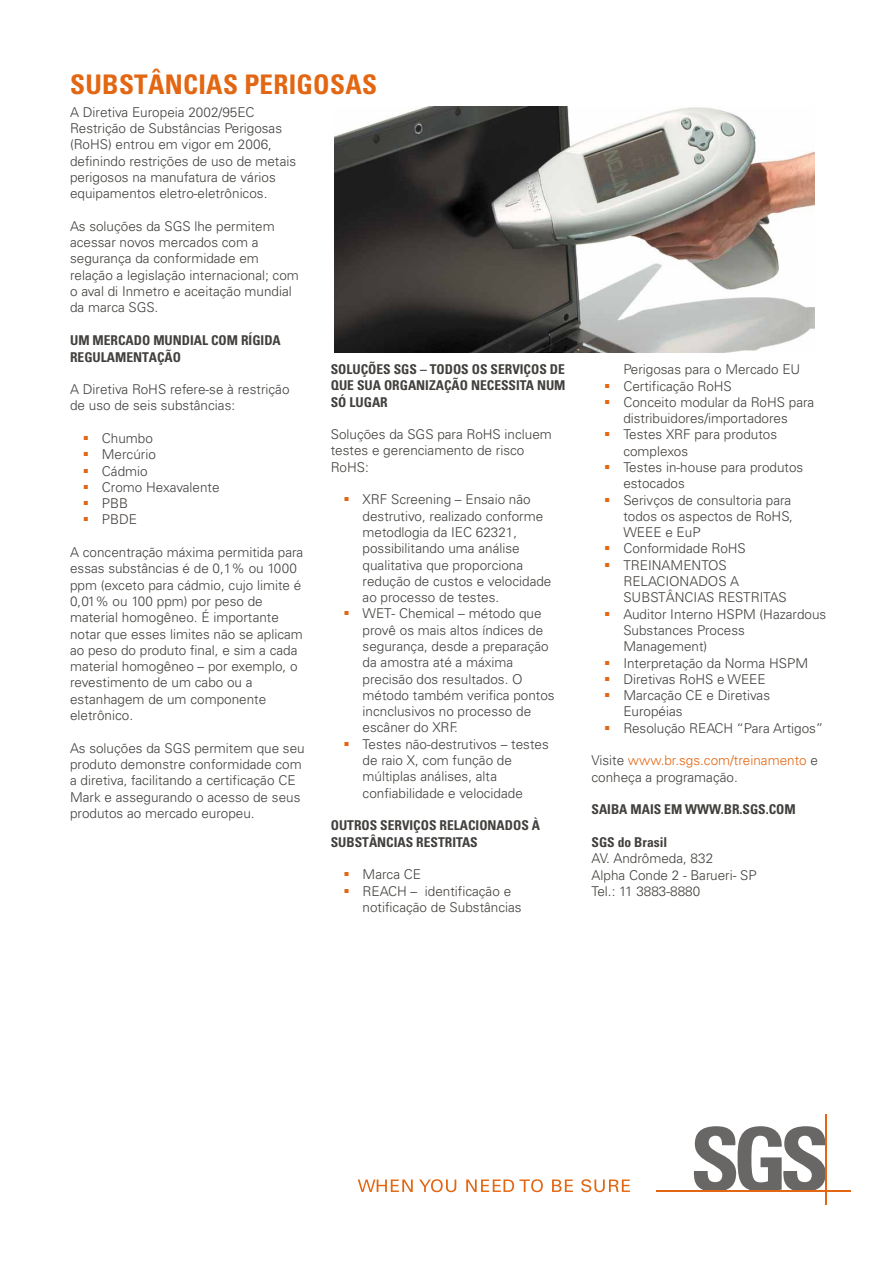
<style>
.page{position:relative;width:893px;height:1263px;background:#fff}
.page>*{position:absolute;margin:0;border:0;box-sizing:border-box;transform-origin:0 0}
.t1{font:700 condensed 27px "Univers";letter-spacing:.01em;color:#e36612}
.t2{font:13.8px/16.4px "Wingdings";color:#e36612;text-align:justify}
.t3{font:300 13.5px/16.4px "Univers";color:#42403d}
.t4{font:700 condensed 13.5px/16.5px "Univers";color:#42403d}
.t5{font:300 13.5px "Univers";color:#e36612}
.s1{color:#42403d}
</style>
<div class="page">
<svg style="left:358px;top:1179px;width:272px;height:13px"></svg>
<svg style="left:693px;top:1126px;width:132px;height:64px"></svg>
<hr style="left:825px;top:1114px;width:1px;height:91px;background:#e36612">
<hr style="left:656px;top:1190px;width:195px;height:2px;background:#e36612">
<img style="left:335px;top:106px;width:479px;height:246px">
<h1 class="t1" style="left:70px;top:75px;width:309px">SUBSTÂNCIAS PERIGOSAS</h1>
<p class="t3" style="left:70px;top:105px;width:228px">A Diretiva Europeia 2002/95EC Restrição de Substâncias Perigosas (RoHS) entrou em vigor em 2006, definindo restrições de uso de metais perigosos na manufatura de vários equipamentos eletro-eletrônicos.</p>
<p class="t3" style="left:70px;top:219px;width:230px">As soluções da SGS lhe permitem acessar novos mercados com a segurança da conformidade em relação a legislação internacional; com o aval di Inmetro e aceitação mundial da marca SGS.</p>
<p class="t4" style="left:70px;top:333px;width:212px">UM MERCADO MUNDIAL COM RÍGIDA<br>REGULAMENTAÇÃO</p>
<p class="t4" style="left:331px;top:362px;width:236px">SOLUÇÕES SGS – TODOS OS SERVIÇOS DE</p>
<p class="t3" style="left:623px;top:362px;width:179px">Perigosas para o Mercado EU</p>
<p class="t3" style="left:70px;top:382px;width:221px">A Diretiva RoHS refere-se à restrição</p>
<p class="t4" style="left:331px;top:378px;width:236px">QUE SUA ORGANIZAÇÃO NECESSITA NUM</p>
<p class="t3" style="left:623px;top:379px;width:110px">Certificação RoHS</p>
<p class="t3" style="left:70px;top:399px;width:167px">de uso de seis substâncias:</p>
<p class="t4" style="left:331px;top:395px;width:58px">SÓ LUGAR</p>
<p class="t3" style="left:623px;top:395px;width:193px">Conceito modular da RoHS para distribuidores/importadores</p>
<p class="t3" style="left:102px;top:431px;width:53px">Chumbo</p>
<p class="t3" style="left:331px;top:427px;width:223px">Soluções da SGS para RoHS incluem</p>
<p class="t3" style="left:623px;top:428px;width:155px">Testes XRF para produtos</p>
<p class="t3" style="left:102px;top:448px;width:55px">Mercúrio</p>
<p class="t3" style="left:331px;top:444px;width:195px">testes e gerenciamento de risco</p>
<p class="t3" style="left:623px;top:444px;width:66px">complexos</p>
<p class="t3" style="left:102px;top:464px;width:47px">Cádmio</p>
<p class="t3" style="left:331px;top:460px;width:39px">RoHS:</p>
<p class="t3" style="left:623px;top:460px;width:182px">Testes in-house para produtos</p>
<p class="t3" style="left:102px;top:480px;width:119px">Cromo Hexavalente</p>
<p class="t3" style="left:623px;top:476px;width:63px">estocados</p>
<p class="t3" style="left:102px;top:496px;width:28px">PBB</p>
<p class="t3" style="left:363px;top:493px;width:170px">XRF Screening – Ensaio não</p>
<p class="t3" style="left:623px;top:493px;width:170px">Serivços de consultoria para</p>
<p class="t3" style="left:102px;top:513px;width:37px">PBDE</p>
<p class="t3" style="left:363px;top:509px;width:182px">destrutivo, realizado conforme</p>
<p class="t3" style="left:623px;top:509px;width:171px">todos os aspectos de RoHS,</p>
<p class="t3" style="left:363px;top:525px;width:156px">metodlogia da IEC 62321,</p>
<p class="t3" style="left:623px;top:525px;width:79px">WEEE e EuP</p>
<p class="t3" style="left:70px;top:545px;width:235px">A concentração máxima permitida para</p>
<p class="t3" style="left:363px;top:541px;width:159px">possibilitando uma análise</p>
<p class="t3" style="left:623px;top:542px;width:124px">Conformidade RoHS</p>
<p class="t3" style="left:70px;top:562px;width:228px">essas substâncias é de 0,1% ou 1000</p>
<p class="t3" style="left:363px;top:558px;width:162px">qualitativa que proporciona</p>
<p class="t3" style="left:623px;top:558px;width:105px">TREINAMENTOS</p>
<p class="t3" style="left:70px;top:578px;width:233px">ppm (exceto para cádmio, cujo limite é</p>
<p class="t3" style="left:363px;top:574px;width:190px">redução de custos e velocidade</p>
<p class="t3" style="left:623px;top:574px;width:117px">RELACIONADOS A</p>
<p class="t3" style="left:70px;top:594px;width:194px">0,01% ou 100 ppm) por peso de</p>
<p class="t3" style="left:363px;top:590px;width:138px">ao processo de testes.</p>
<p class="t3" style="left:623px;top:591px;width:165px">SUBSTÂNCIAS RESTRITAS</p>
<p class="t3" style="left:70px;top:610px;width:210px">material homogêneo. É importante</p>
<p class="t3" style="left:363px;top:607px;width:180px">WET- Chemical – método que</p>
<p class="t3" style="left:623px;top:607px;width:204px">Auditor Interno HSPM (Hazardous</p>
<p class="t3" style="left:70px;top:627px;width:234px">notar que esses limites não se aplicam</p>
<p class="t3" style="left:363px;top:623px;width:182px">provê os mais altos índices de</p>
<p class="t3" style="left:623px;top:623px;width:123px">Substances Process</p>
<p class="t3" style="left:363px;top:639px;width:188px">segurança, desde a preparação</p>
<p class="t3" style="left:623px;top:639px;width:86px">Management)</p>
<p class="t2" style="left:604px;top:427px;width:39px">▪</p>
<p class="t2" style="left:604px;top:460px;width:39px">▪</p>
<p class="t2" style="left:83px;top:431px;width:39px">▪</p>
<p class="t2" style="left:83px;top:480px;width:39px">▪</p>
<p class="t2" style="left:344px;top:492px;width:39px">▪</p>
<p class="t2" style="left:604px;top:492px;width:39px">▪</p>
<p class="t2" style="left:83px;top:496px;width:39px">▪</p>
<p class="t2" style="left:83px;top:512px;width:39px">▪</p>
<p class="t2" style="left:344px;top:606px;width:39px">▪</p>
<p class="t2" style="left:604px;top:606px;width:39px">▪</p>
<p class="t3" style="left:70px;top:643px;width:229px">ao peso do produto final, e sim a cada material homogêneo – por exemplo, o</p>
<p class="t3" style="left:363px;top:655px;width:152px">da amostra até a máxima</p>
<p class="t3" style="left:623px;top:656px;width:186px">Interpretação da Norma HSPM</p>
<p class="t3" style="left:363px;top:672px;width:162px">precisão dos resultados. O</p>
<p class="t3" style="left:623px;top:672px;width:144px">Diretivas RoHS e WEEE</p>
<p class="t2" style="left:604px;top:655px;width:39px">▪ ▪ ▪</p>
<p class="t3" style="left:70px;top:676px;width:198px">revestimento de um cabo ou a estanhagem de um componente</p>
<p class="t3" style="left:363px;top:688px;width:194px">método também verifica pontos</p>
<p class="t3" style="left:623px;top:688px;width:148px">Marcação CE e Diretivas</p>
<p class="t3" style="left:70px;top:708px;width:65px">eletrônico.</p>
<p class="t3" style="left:363px;top:704px;width:170px">incnclusivos no processo de</p>
<p class="t3" style="left:623px;top:705px;width:61px">Européias</p>
<p class="t3" style="left:363px;top:721px;width:97px">escâner do XRF.</p>
<p class="t3" style="left:623px;top:721px;width:202px">Resolução REACH “Para Artigos”</p>
<p class="t3" style="left:70px;top:741px;width:236px">As soluções da SGS permitem que seu</p>
<p class="t3" style="left:363px;top:737px;width:188px">Testes não-destrutivos – testes</p>
<p class="t3" style="left:70px;top:757px;width:233px">produto demonstre conformidade com</p>
<p class="t3" style="left:363px;top:753px;width:151px">de raio X, com função de</p>
<p class="t5" style="left:591px;top:755px;width:228px"><span class="s1">Visite</span> www.br.sgs.com/treinamento <span class="s1">e</span></p>
<p class="t3" style="left:363px;top:770px;width:136px">múltiplas análises, alta</p>
<p class="t3" style="left:591px;top:770px;width:148px">conheça a programação.</p>
<p class="t2" style="left:604px;top:721px;width:39px">▪</p>
<p class="t2" style="left:344px;top:737px;width:39px">▪</p>
<p class="t3" style="left:70px;top:773px;width:232px">a diretiva, facilitando a certificação CE<br>Mark e assegurando o acesso de seus</p>
<p class="t3" style="left:363px;top:786px;width:162px">confiabilidade e velocidade</p>
<p class="t3" style="left:70px;top:806px;width:186px">produtos ao mercado europeu.</p>
<p class="t4" style="left:591px;top:802px;width:206px">SAIBA MAIS EM WWW.BR.SGS.COM</p>
<p class="t4" style="left:331px;top:819px;width:211px">OUTROS SERVIÇOS RELACIONADOS À<br>SUBSTÂNCIAS RESTRITAS</p>
<p class="t3" style="left:363px;top:868px;width:161px">Marca CE<br>REACH – identificação e notificação de Substâncias</p>
<p class="t4" style="left:591px;top:835px;width:77px">SGS do Brasil</p>
<p class="t3" style="left:591px;top:852px;width:167px">AV. Andrômeda, 832<br>Alpha Conde 2 - Barueri- SP<br>Tel.: 11 3883-8880</p>
</div>
